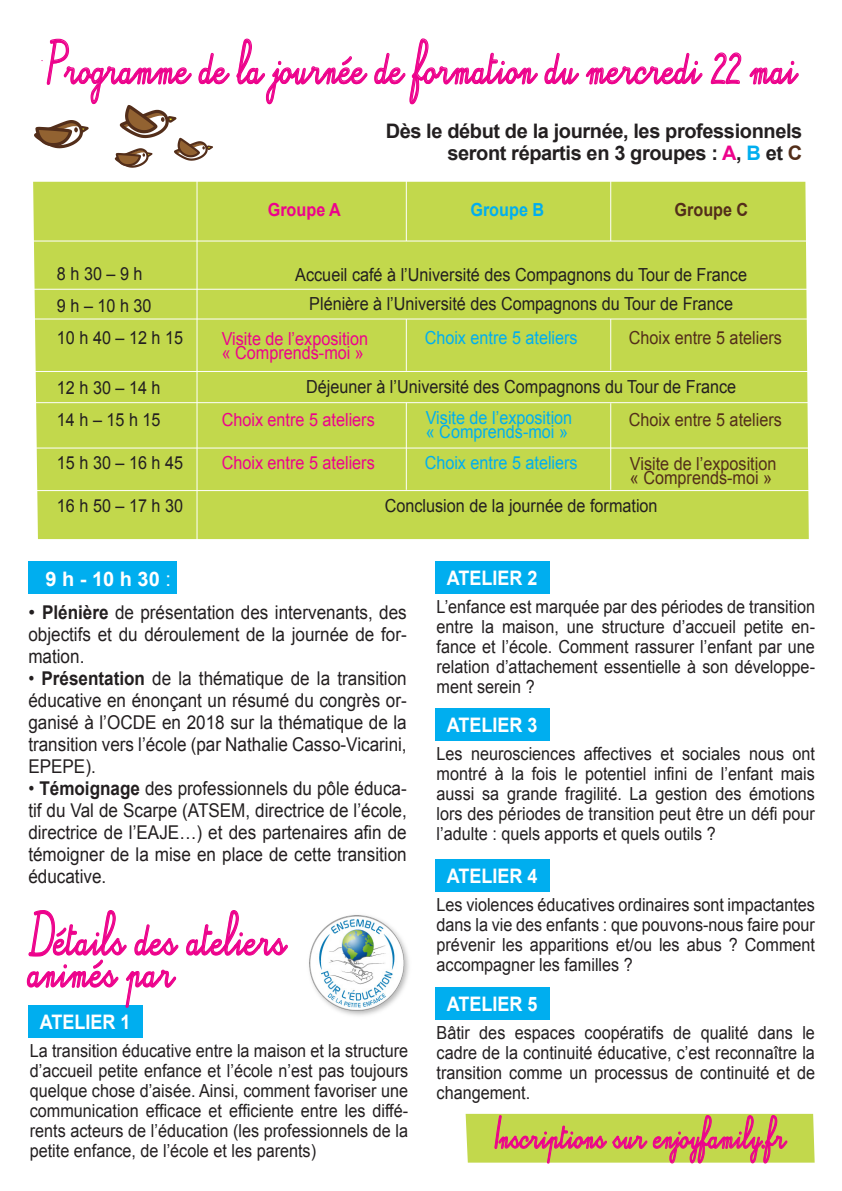
<style>
.page{position:relative;width:842px;height:1191px;background:#fff}
.page>*{position:absolute;margin:0;border:0;box-sizing:border-box;transform-origin:0 0}
.t1{font:30px "Alamain";letter-spacing:-.01em;color:#ed028c;scale:.75 1}
.t2{font:22px "Alamain";letter-spacing:.005em;color:#ed028c;scale:.75 1}
.t3{font:700 20px "Arial";letter-spacing:-.02em;color:#231f20}
.t4{font:700 20px "Arial";color:#fff;scale:.9 1}
.t5{font:700 20px "Arial";color:#fff}
.t6{font:19px/22px "Arial";color:#231f20;text-align:justify;scale:.9 1}
.t7{font:19px/22px "Arial";color:#231f20;text-align:justify}
.t8{font:18px/20px "Arial";color:#231f20;text-align:justify;scale:.9 1}
.t9{font:18px "Arial";color:#ed028c;scale:.9 1}
.t10{font:18px "Arial";color:#00aeef;scale:.9 1}
.t11{font:18px "Arial";color:#532e1a;scale:.9 1}
.t12{font:700 18px "Arial";color:#ed028c;scale:.9 1}
.t13{font:700 18px "Arial";color:#00aeef;scale:.9 1}
.t14{font:700 18px "Arial";color:#532e1a;scale:.9 1}
.s1{color:#ed028c}
.s2{color:#00aeef}
.s3{color:#532e1a}
.s4{font-weight:400}
.s5{font-weight:700}
</style>
<div class="page">
<div style="left:28px;top:561px;width:149px;height:33px;background:#00aeef"></div>
<div style="left:28px;top:1005px;width:115px;height:33px;background:#00aeef"></div>
<svg style="left:236px;top:38px;width:132px;height:67px"></svg>
<svg style="left:374px;top:38px;width:164px;height:67px"></svg>
<svg style="left:544px;top:52px;width:159px;height:33px"></svg>
<svg style="left:711px;top:52px;width:31px;height:33px"></svg>
<svg style="left:749px;top:60px;width:50px;height:25px"></svg>
<div style="left:435px;top:561px;width:115px;height:33px;background:#00aeef"></div>
<div style="left:435px;top:708px;width:115px;height:33px;background:#00aeef"></div>
<div style="left:435px;top:859px;width:115px;height:32px;background:#00aeef"></div>
<div style="left:435px;top:987px;width:115px;height:33px;background:#00aeef"></div>
<svg style="left:186px;top:910px;width:102px;height:46px"></svg>
<svg style="left:26px;top:910px;width:153px;height:98px"></svg>
<div style="left:33px;top:182px;width:776px;height:357px;background:#c2d84c"></div>
<hr style="left:28px;top:240px;width:786px;height:1px;background:#fff">
<hr style="left:28px;top:289px;width:786px;height:1px;background:#fff">
<hr style="left:28px;top:318px;width:786px;height:1px;background:#fff">
<hr style="left:28px;top:371px;width:786px;height:1px;background:#fff">
<hr style="left:28px;top:402px;width:786px;height:1px;background:#fff">
<hr style="left:28px;top:447px;width:786px;height:1px;background:#fff">
<hr style="left:28px;top:490px;width:786px;height:1px;background:#fff">
<hr style="left:197px;top:177px;width:1px;height:365px;background:#fff">
<hr style="left:406px;top:403px;width:1px;height:87px;background:#fff">
<hr style="left:406px;top:319px;width:1px;height:52px;background:#fff">
<hr style="left:406px;top:176px;width:1px;height:65px;background:#fff">
<hr style="left:610px;top:176px;width:1px;height:65px;background:#fff">
<hr style="left:610px;top:319px;width:1px;height:51px;background:#fff">
<hr style="left:610px;top:403px;width:1px;height:45px;background:#fff">
<hr style="left:610px;top:448px;width:1px;height:42px;background:#fff">
<svg style="left:34px;top:38px;width:196px;height:130px"></svg>
<svg style="left:466px;top:1113px;width:349px;height:50px"></svg>
<img style="left:309px;top:915px;width:100px;height:101px">
<p class="t1" style="left:45px;top:56px;width:1003px">Programme de la journée de formation du mercredi 22 mai</p>
<p class="t3" style="left:386px;top:117px;width:418px">Dès le début de la journée, les professionnels</p>
<p class="t3" style="left:447px;top:139px;width:356px">seront répartis en 3 groupes : <span class="s1">A</span>, <span class="s2">B</span> et <span class="s3">C</span></p>
<p class="t8" style="left:57px;top:264px;width:97px">8h30 – 9h</p>
<p class="t8" style="left:57px;top:296px;width:107px">9h – 10h30</p>
<p class="t8" style="left:57px;top:328px;width:142px">10 h 40 – 12 h 15</p>
<p class="t8" style="left:57px;top:377px;width:117px">12 h 30 – 14 h</p>
<p class="t8" style="left:57px;top:409px;width:117px">14 h – 15 h 15</p>
<p class="t8" style="left:57px;top:453px;width:142px">15 h 30 – 16 h 45</p>
<p class="t8" style="left:57px;top:496px;width:142px">16 h 50 – 17 h 30</p>
<p class="t12" style="left:268px;top:198px;width:83px">Groupe A</p>
<p class="t13" style="left:470px;top:198px;width:84px">Groupe B</p>
<p class="t14" style="left:674px;top:198px;width:84px">Groupe C</p>
<p class="t8" style="left:295px;top:265px;width:503px">Accueil café à l’Université des Compagnons du Tour de France</p>
<p class="t8" style="left:309px;top:293px;width:472px">Plénière à l’Université des Compagnons du Tour de France</p>
<p class="t9" style="left:222px;top:326px;width:164px">Visite de l’exposition</p>
<p class="t9" style="left:222px;top:340px;width:160px">« Comprends-moi »</p>
<p class="t8" style="left:306px;top:377px;width:479px">Déjeuner à l’Université des Compagnons du Tour de France</p>
<p class="t10" style="left:425px;top:326px;width:172px">Choix entre 5 ateliers</p>
<p class="t11" style="left:629px;top:326px;width:172px">Choix entre 5 ateliers</p>
<p class="t9" style="left:222px;top:407px;width:172px">Choix entre 5 ateliers</p>
<p class="t9" style="left:222px;top:451px;width:172px">Choix entre 5 ateliers</p>
<p class="t10" style="left:426px;top:406px;width:164px">Visite de l’exposition</p>
<p class="t10" style="left:426px;top:420px;width:160px">« Comprends-moi »</p>
<p class="t10" style="left:425px;top:451px;width:172px">Choix entre 5 ateliers</p>
<p class="t11" style="left:629px;top:407px;width:172px">Choix entre 5 ateliers</p>
<p class="t11" style="left:630px;top:451px;width:164px">Visite de l’exposition</p>
<p class="t11" style="left:630px;top:465px;width:160px">« Comprends-moi »</p>
<p class="t8" style="left:385px;top:496px;width:305px">Conclusion de la journée de formation</p>
<p class="t5" style="left:45px;top:566px;width:127px">9h - 10h30 <span class="s4">:</span></p>
<p class="t7" style="left:28px;top:602px;width:380px">• <span class="s5">Plénière</span> de présentation des intervenants, des objectifs et du déroulement de la journée de for&shy;mation.</p>
<p class="t6" style="left:28px;top:668px;width:422px">• <span class="s5">Présentation</span> de la thématique de la transition éducative en énonçant un résumé du congrès or&shy;ganisé à l’OCDE en 2018 sur la thématique de la transition vers l’école (par Nathalie Casso-Vicarini, EPEPE).</p>
<p class="t6" style="left:28px;top:778px;width:422px">• <span class="s5">Témoignage</span> des professionnels du pôle éduca&shy;tif du Val de Scarpe (ATSEM, directrice de l’école, directrice de l’EAJE…) et des partenaires afin de témoigner de la mise en place de cette transition éducative.</p>
<p class="t1" style="left:28px;top:927px;width:345px">Détails des ateliers</p>
<p class="t1" style="left:28px;top:959px;width:196px">animés par</p>
<p class="t4" style="left:40px;top:1009px;width:102px">ATELIER 1</p>
<p class="t8" style="left:30px;top:1040px;width:422px">La transition éducative entre la maison et la structure d’accueil petite enfance et l’école n’est pas toujours quelque chose d’aisée. Ainsi, comment favoriser une communication efficace et efficiente entre les diffé&shy;rents acteurs de l’éducation (les professionnels de la petite enfance, de l’école et les parents)</p>
<p class="t4" style="left:447px;top:564px;width:102px">ATELIER 2</p>
<p class="t8" style="left:437px;top:597px;width:422px">L’enfance est marquée par des périodes de transition entre la maison, une structure d’accueil petite en&shy;fance et l’école. Comment rassurer l’enfant par une relation d’attachement essentielle à son développe&shy;ment serein ?</p>
<p class="t4" style="left:447px;top:712px;width:102px">ATELIER 3</p>
<p class="t8" style="left:437px;top:744px;width:422px">Les neurosciences affectives et sociales nous ont montré à la fois le potentiel infini de l’enfant mais aussi sa grande fragilité. La gestion des émotions lors des périodes de transition peut être un défi pour l’adulte : quels apports et quels outils ?</p>
<p class="t4" style="left:447px;top:862px;width:102px">ATELIER 4</p>
<p class="t8" style="left:437px;top:894px;width:422px">Les violences éducatives ordinaires sont impactantes dans la vie des enfants : que pouvons-nous faire pour prévenir les apparitions et/ou les abus ? Comment accompagner les familles ?</p>
<p class="t4" style="left:447px;top:990px;width:102px">ATELIER 5</p>
<p class="t8" style="left:437px;top:1023px;width:422px">Bâtir des espaces coopératifs de qualité dans le cadre de la continuité éducative, c’est reconnaître la transition comme un processus de continuité et de changement.</p>
<p class="t2" style="left:494px;top:1127px;width:390px">Inscriptions sur enjoyfamily.fr</p>
</div>
